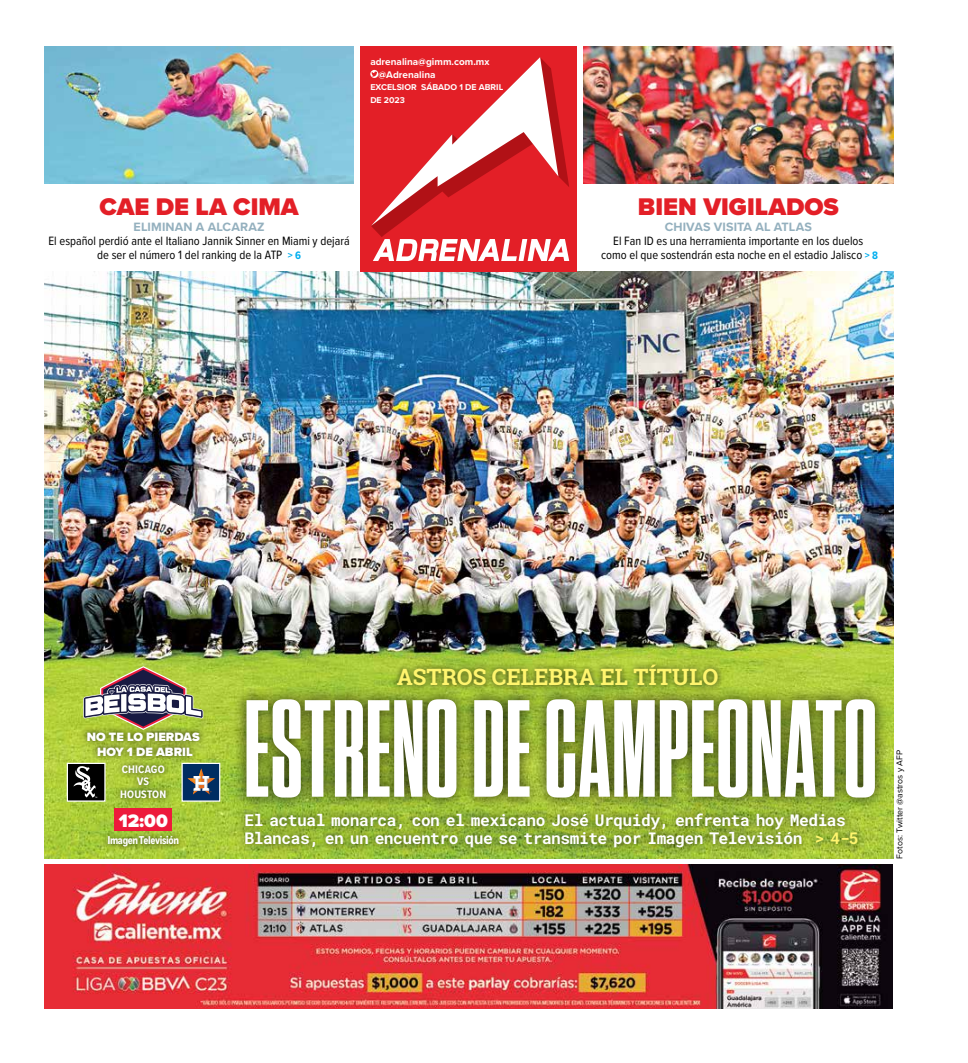
<style>
.page{position:relative;width:968px;height:1063px;background:#fff}
.page>*{position:absolute;margin:0;border:0;box-sizing:border-box;transform-origin:0 0}
.t1{font:700 138px "Tungsten Compressed";letter-spacing:.01em;color:#fff}
.t2{font:900 25px "Proxima Nova";color:#e31f27}
.t3{font:700 22.5px "Roboto Slab";color:#fff56d}
.t4{font:900 18.75px "Proxima Nova";color:#fff}
.t5{font:700 16.25px/18.8px "Roboto Mono";letter-spacing:-.03em;color:#fff}
.t6{font:12.5px/13.8px "Proxima Nova Cond";color:#000;text-align:center}
.t7{font:700 12.5px "Proxima Nova";letter-spacing:.01em;color:#94b0be}
.t8{font:900 12.5px/15px "Proxima Nova";color:#fff;text-align:center}
.t9{font:700 11.25px/12.5px "Proxima Nova Cond";letter-spacing:.01em;color:#fff;text-align:center}
.t10{font:700 11.25px "Fort Cond";letter-spacing:-.03em;color:#fff}
.t11{font:700 10px/12.5px "Proxima Nova";color:#fff}
.t12{font:700 8.75px/12.5px "Proxima Nova";color:#fff}
.t13{font:8.75px "Proxima Nova";color:#000}
.s1{font-weight:700;font-size:11.25px;color:#00aeef}
.s2{color:#fff56d}
</style>
<div class="page">
<img style="left:44px;top:271px;width:849px;height:588px">
<div style="left:232px;top:685px;width:656px;height:126px;background:#000;opacity:.75"></div>
<div style="left:391px;top:659px;width:333px;height:33px;background:#000;opacity:.75"></div>
<div style="left:236px;top:804px;width:631px;height:53px;background:#000;opacity:.75"></div>
<div style="left:360px;top:46px;width:217px;height:225px;background:#e31f27"></div>
<svg style="left:370px;top:57px;width:199px;height:204px"></svg>
<img style="left:44px;top:865px;width:848px;height:144px">
<div style="left:81px;top:725px;width:125px;height:37px;background:#000;opacity:.75"></div>
<div style="left:115px;top:808px;width:57px;height:23px;background:#ed1a3b"></div>
<img style="left:44px;top:46px;width:310px;height:138px">
<img style="left:583px;top:46px;width:310px;height:138px">
<svg style="left:83px;top:666px;width:120px;height:64px"></svg>
<div style="left:114px;top:759px;width:58px;height:45px;background:#000;opacity:.75"></div>
<svg style="left:183px;top:765px;width:35px;height:35px"></svg>
<div style="left:181px;top:763px;width:39px;height:39px;border:1px solid #fff"></div>
<svg style="left:69px;top:765px;width:35px;height:35px"></svg>
<div style="left:67px;top:763px;width:39px;height:39px;border:1px solid #fff"></div>
<div style="left:101px;top:830px;width:85px;height:23px;background:#000;opacity:.75"></div>
<p class="t11" style="left:378px;top:56px;width:113px;text-indent:-8px">adrenalina@gimm.com.mx @Adrenalina</p>
<p class="t12" style="left:370px;top:82px;width:126px">EXCELSIOR sábado 1 de abril<br>DE 2023</p>
<h2 class="t2" style="left:100px;top:191px;width:200px">CAE DE LA CIMA</h2>
<p class="t7" style="left:134px;top:219px;width:132px">ELIMINAN A ALCARAZ</p>
<p class="t6" style="left:49px;top:234px;width:302px">El español perdió ante el Italiano Jannik Sinner en Miami y dejará de ser el número 1 del ranking de la ATP <span class="s1">&gt; 6</span></p>
<h2 class="t2" style="left:637px;top:191px;width:202px">BIEN VIGILADOS</h2>
<p class="t7" style="left:664px;top:219px;width:149px">CHIVAS VISITA AL ATLAS</p>
<p class="t6" style="left:601px;top:234px;width:278px">El Fan ID es una herramienta importante en los duelos como el que sostendrán esta noche en el estadio Jalisco <span class="s1">&gt; 8</span></p>
<p class="t8" style="left:87px;top:730px;width:114px">NO TE LO PIERDAS<br>HOY 1 DE ABRIL</p>
<p class="t9" style="left:120px;top:763px;width:48px">CHICAGO<br>VS<br>HOUSTON</p>
<p class="t10" style="left:107px;top:834px;width:73px">Imagen Televisión</p>
<h3 class="t4" style="left:119px;top:809px;width:51px">12:00</h3>
<h3 class="t3" style="left:397px;top:661px;width:323px">ASTROS CELEBRA EL TÍTULO</h3>
<h1 class="t1" style="left:244px;top:685px;width:633px">ESTRENO DE CAMPEONATO</h1>
<h3 class="t5" style="left:244px;top:810px;width:615px">El actual monarca, con el mexicano José Urquidy, enfrenta hoy Medias<br>Blancas, en un encuentro que se transmite por Imagen Televisión <span class="s2">&gt; 4-5</span></h3>
<p class="t13" style="left:894px;top:859px;width:110px;rotate:-90deg">Fotos: Twitter @astros y AFP</p>
</div>
